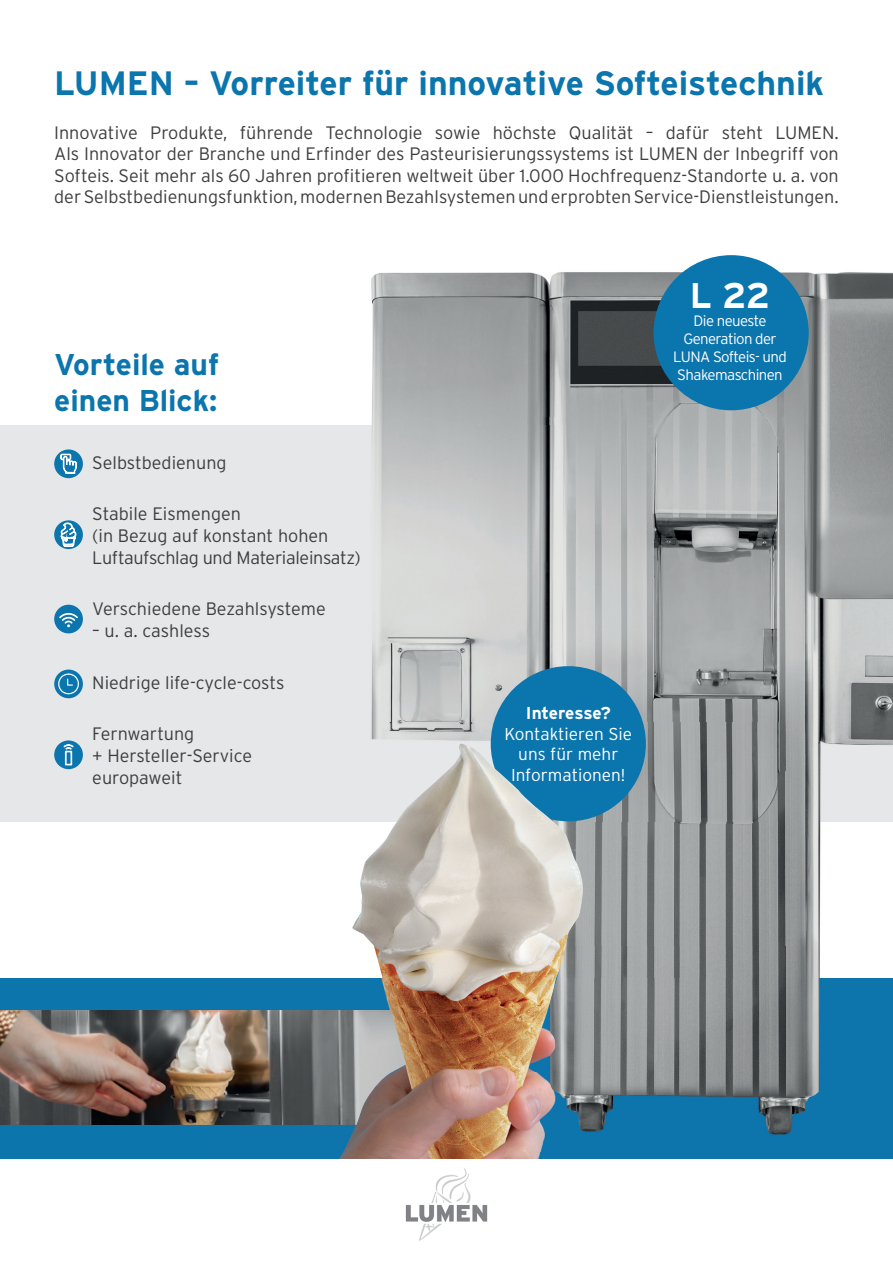
<style>
.page{position:relative;width:893px;height:1263px;background:#fff}
.page>*{position:absolute;margin:0;border:0;box-sizing:border-box;transform-origin:0 0}
.t1{font:700 35.7px "Interstate";color:#fff}
.t2{font:700 33.75px "Interstate";color:#0b75ae}
.t3{font:700 30px/36px "Interstate";color:#0b75ae}
.t4{font:300 18px/21.6px "Interstate";color:#3e3e3f}
.t5{font:300 17.25px/20.7px "Interstate";color:#fff;text-align:center}
.t6{font:700 17.25px "Interstate";letter-spacing:-.01em;color:#fff}
.t7{font:300 15px/18px "Interstate";letter-spacing:-.04em;color:#fff;text-align:center}
</style>
<div class="page">
<div style="left:210px;top:978px;width:146px;height:181px;background:#0e75ac"></div>
<div style="left:0;top:978px;width:210px;height:181px;background:#0c75ac"></div>
<div style="left:0;top:425px;width:893px;height:396px;background:#e6e7e9"></div>
<img style="left:356px;top:259px;width:537px;height:900px">
<svg style="left:54px;top:449px;width:29px;height:29px"></svg>
<svg style="left:60px;top:454px;width:17px;height:20px"></svg>
<svg style="left:54px;top:520px;width:29px;height:29px"></svg>
<svg style="left:61px;top:523px;width:15px;height:24px"></svg>
<div style="left:54px;top:605px;width:29px;height:28px;background:#0b75ae;border-radius:50%"></div>
<svg style="left:59px;top:613px;width:19px;height:14px"></svg>
<svg style="left:54px;top:669px;width:29px;height:29px"></svg>
<svg style="left:57px;top:673px;width:22px;height:21px"></svg>
<div style="left:54px;top:740px;width:29px;height:29px;background:#0b75ae;border-radius:50%"></div>
<svg style="left:64px;top:744px;width:9px;height:21px"></svg>
<img style="left:405px;top:1168px;width:83px;height:73px">
<div style="left:654px;top:255px;width:155px;height:155px;background:#0b75ae;border-radius:50%"></div>
<img style="left:0;top:1011px;width:348px;height:113px">
<div style="left:491px;top:666px;width:155px;height:155px;background:#0b75ae;border-radius:50%"></div>
<img style="left:348px;top:744px;width:236px;height:408px">
<h2 class="t2" style="left:54px;top:65px;width:771px">LUMEN – Vorreiter für innovative Softeistechnik</h2>
<p class="t4" style="left:54px;top:121px;width:786px;text-align:justify">Innovative Produkte, führende Technologie sowie höchste Qualität – dafür steht LUMEN.<br>Als Innovator der Branche und Erfinder des Pasteurisierungssystems ist LUMEN der Inbegriff von Softeis. Seit mehr als 60 Jahren profitieren weltweit über 1.000 Hochfrequenz-Standorte u. a. von der Selbstbedienungsfunktion, modernen Bezahlsystemen und erprobten Service-Dienstleistungen.</p>
<h3 class="t3" style="left:54px;top:346px;width:166px">Vorteile auf einen Blick:</h3>
<p class="t4" style="left:92px;top:451px;width:136px">Selbstbedienung</p>
<p class="t4" style="left:92px;top:503px;width:270px">Stabile Eismengen<br>(in Bezug auf konstant hohen<br>Luftaufschlag und Materialeinsatz)</p>
<p class="t4" style="left:92px;top:598px;width:235px">Verschiedene Bezahlsysteme</p>
<p class="t4" style="left:92px;top:620px;width:119px">– u. a. cashless</p>
<p class="t4" style="left:92px;top:671px;width:194px">Niedrige life-cycle-costs</p>
<p class="t4" style="left:92px;top:723px;width:161px">Fernwartung<br>+ Hersteller-Service europaweit</p>
<h1 class="t1" style="left:690px;top:275px;width:82px">L 22</h1>
<p class="t7" style="left:673px;top:311px;width:115px">Die neueste<br>Generation der<br>LUNA Softeis- und<br>Shakemaschinen</p>
<p class="t6" style="left:526px;top:703px;width:86px">Interesse?</p>
<p class="t5" style="left:504px;top:723px;width:129px">Kontaktieren Sie uns für mehr<br>Informationen!</p>
</div>
